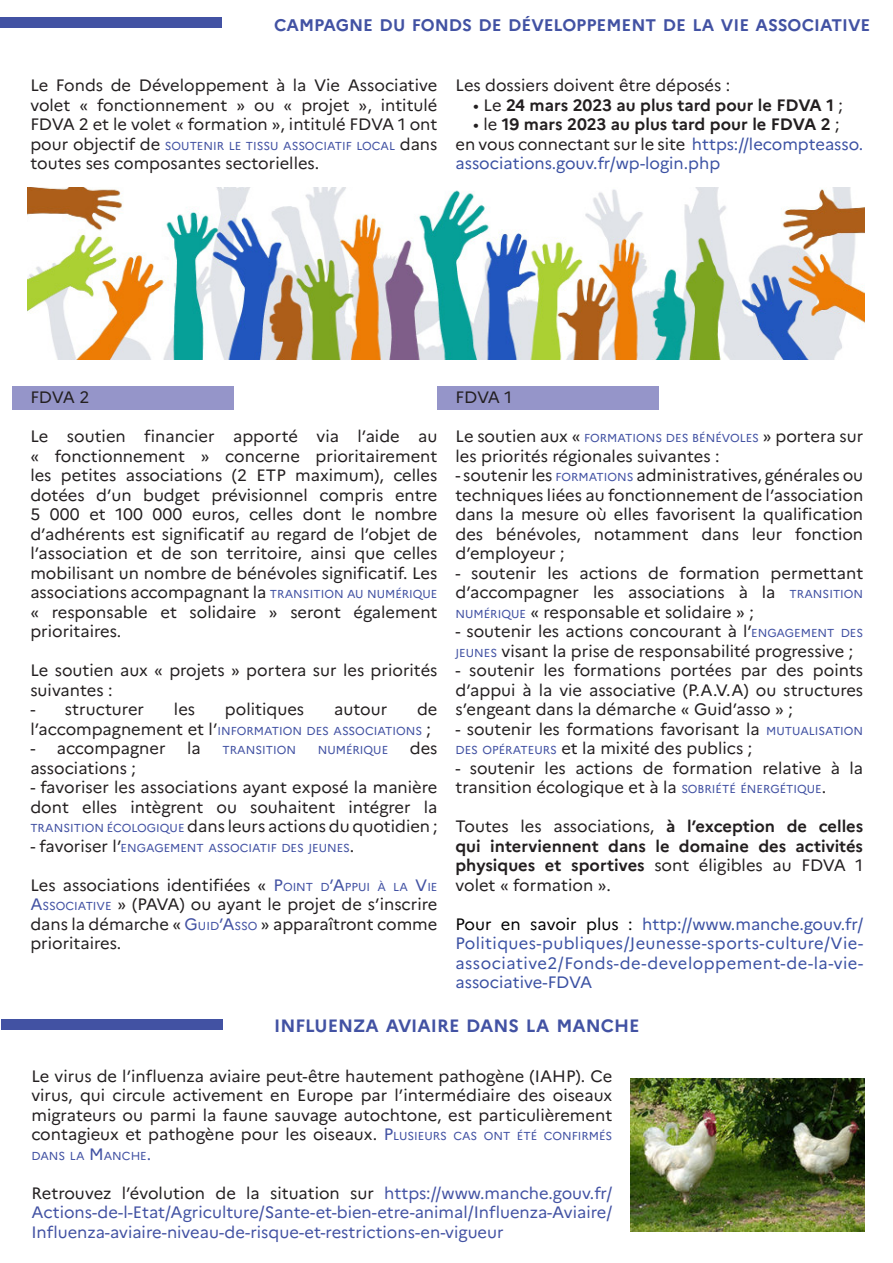
<style>
.page{position:relative;width:893px;height:1263px;background:#fff}
.page>*{position:absolute;margin:0;border:0;box-sizing:border-box;transform-origin:0 0}
.t1{font:700 17.85px "Marianne";color:#4252a3}
.t2{font:700 16.8px "Marianne";color:#4252a3}
.t3{font:16.5px/19.5px "Marianne";color:#231f20;text-align:justify}
.t4{font:16.5px/19.5px "Marianne";color:#3b51a3}
.t5{font:700 16.5px/19.5px "Marianne";color:#231f20;text-align:justify}
.t6{font:16.5px/19.5px "Marianne";color:#4252a3;text-align:justify}
.t7{font:11.55px "Marianne";color:#4252a3}
.s1{font-size:16.5px;color:#231f20}
.s2{font-weight:400}
.s3{color:#231f20}
.s4{font-size:11.55px;color:#4252a3}
.s5{color:#4252a3}
.s6{color:#000}
.s7{font-size:16.5px}
</style>
<div class="page">
<div style="left:437px;top:386px;width:222px;height:23px;background:#9595c9"></div>
<div style="left:13px;top:386px;width:221px;height:23px;background:#9595c9"></div>
<div style="left:0;top:17px;width:221px;height:11px;background:#4252a3"></div>
<img style="left:28px;top:187px;width:836px;height:172px">
<div style="left:1px;top:1019px;width:221px;height:11px;background:#4252a3"></div>
<img style="left:630px;top:1078px;width:234px;height:154px">
<p class="t2" style="left:274px;top:15px;width:598px">CAMPAGNE DU FONDS DE DÉVELOPPEMENT DE LA VIE ASSOCIATIVE</p>
<p class="t3" style="left:30px;top:75px;width:409px">Le Fonds de Développement à la Vie Associative volet « fonctionnement » ou « projet », intitulé FDVA 2 et le volet « formation », intitulé FDVA 1 ont</p>
<p class="t7" style="left:30px;top:138px;width:409px"><span class="s1">pour objectif de</span> SOUTENIR LE TISSU ASSOCIATIF LOCAL <span class="s1">dans</span></p>
<p class="t3" style="left:30px;top:153px;width:290px">toutes ses composantes sectorielles.</p>
<p class="t3" style="left:455px;top:75px;width:276px">Les dossiers doivent être déposés :</p>
<p class="t5" style="left:473px;top:95px;width:371px"><span class="s2">• Le</span> 24 mars 2023 au plus tard pour le FDVA 1 <span class="s2">;</span></p>
<p class="t5" style="left:473px;top:114px;width:368px"><span class="s2">• le</span> 19 mars 2023 au plus tard pour le FDVA 2 <span class="s2">;</span></p>
<p class="t4" style="left:455px;top:134px;width:409px"><span class="s3">en vous connectant sur le site</span> https://lecompteasso. associations.gouv.fr/wp-login.php</p>
<p class="t3" style="left:30px;top:387px;width:60px">FDVA 2</p>
<p class="t3" style="left:30px;top:426px;width:409px">Le soutien financier apporté via l’aide au « fonctionnement » concerne prioritairement les petites associations (2 ETP maximum), celles dotées d’un budget prévisionnel compris entre 5 000 et 100 000 euros, celles dont le nombre d’adhérents est significatif au regard de l’objet de l’association et de son territoire, ainsi que celles mobilisant un nombre de bénévoles significatif. Les associations accompagnant la <span class="s4">TRANSITION AU NUMÉRIQUE </span>« responsable et solidaire » seront également prioritaires.</p>
<p class="t3" style="left:30px;top:660px;width:409px">Le soutien aux « projets » portera sur les priorités suivantes :</p>
<p class="t3" style="left:30px;top:699px;width:115px">- structurer</p>
<p class="t3" style="left:174px;top:699px;width:23px">les</p>
<p class="t3" style="left:225px;top:699px;width:81px">politiques</p>
<p class="t3" style="left:334px;top:699px;width:55px">autour</p>
<p class="t3" style="left:417px;top:699px;width:22px">de</p>
<p class="t7" style="left:30px;top:723px;width:402px"><span class="s1">l’accompagnement et l’</span>INFORMATION DES ASSOCIATIONS <span class="s1">;</span></p>
<p class="t3" style="left:30px;top:738px;width:137px">- accompagner</p>
<p class="t3" style="left:187px;top:738px;width:15px">la</p>
<p class="t7" style="left:222px;top:743px;width:75px">TRANSITION</p>
<p class="t7" style="left:318px;top:743px;width:72px">NUMÉRIQUE</p>
<p class="t3" style="left:410px;top:738px;width:29px">des</p>
<p class="t3" style="left:30px;top:758px;width:107px">associations ;</p>
<p class="t3" style="left:30px;top:777px;width:409px">- favoriser les associations ayant exposé la manière dont elles intègrent ou souhaitent intégrer la <span class="s4">TRANSITION ÉCOLOGIQUE</span> dans leurs actions du quotidien ;</p>
<p class="t7" style="left:30px;top:840px;width:326px"><span class="s1">- favoriser l’</span>ENGAGEMENT ASSOCIATIF DES JEUNES<span class="s1">.</span></p>
<p class="t3" style="left:30px;top:875px;width:409px">Les associations identifiées « <span class="s5">P</span><span class="s4">OINT D</span><span class="s5">’A</span><span class="s4">PPUI À LA</span> <span class="s5">V</span><span class="s4">IE </span><span class="s5">A</span><span class="s4">SSOCIATIVE</span> » (PAVA) ou ayant le projet de s’inscrire dans la démarche « <span class="s5">G</span> <span class="s4">UID</span><span class="s5">’A</span><span class="s4">SSO</span> » apparaîtront comme prioritaires.</p>
<p class="t3" style="left:455px;top:387px;width:58px">FDVA 1</p>
<p class="t3" style="left:455px;top:426px;width:409px">Le soutien aux « <span class="s4">FORMATIONS DES BÉNÉVOLES</span> » portera sur les priorités régionales suivantes :</p>
<p class="t3" style="left:455px;top:465px;width:409px">- soutenir les <span class="s4">FORMATIONS</span> administratives, générales ou techniques liées au fonctionnement de l’association dans la mesure où elles favorisent la qualification des bénévoles, notamment dans leur fonction d’employeur ;</p>
<p class="t3" style="left:455px;top:563px;width:409px">- soutenir les actions de formation permettant d’accompagner les associations à la <span class="s4">TRANSITION NUMÉRIQUE</span> « responsable et solidaire » ;</p>
<p class="t3" style="left:455px;top:621px;width:409px">- soutenir les actions concourant à l’<span class="s4">ENGAGEMENT DES<br>JEUNES</span> visant la prise de responsabilité progressive ;</p>
<p class="t3" style="left:455px;top:660px;width:409px">- soutenir les formations portées par des points d’appui à la vie associative (P.A.V.A) ou structures s’engeant dans la démarche « Guid’asso » ;</p>
<p class="t3" style="left:455px;top:719px;width:409px">- soutenir les formations favorisant la <span class="s4">MUTUALISATION<br>DES OPÉRATEURS</span> et la mixité des publics ;</p>
<p class="t3" style="left:455px;top:758px;width:409px">- soutenir les actions de formation relative à la transition écologique et à la <span class="s4">SOBRIÉTÉ ÉNERGÉTIQUE</span>.</p>
<p class="t5" style="left:455px;top:816px;width:409px"><span class="s2">Toutes les associations,</span> à l’exception de celles qui interviennent dans le domaine des activités physiques et sportives <span class="s2">sont éligibles au FDVA 1 volet « formation ».</span></p>
<p class="t4" style="left:455px;top:914px;width:409px;text-align:justify"><span class="s6">Pour en savoir plus :</span> http://www.manche.gouv.fr/ Politiques-publiques/Jeunesse-sports-culture/Vie&shy;associative2/Fonds-de-developpement-de-la-vie&shy;associative-FDVA</p>
<p class="t1" style="left:274px;top:1014px;width:367px">INFLUENZA AVIAIRE DANS LA MANCHE</p>
<p class="t3" style="left:31px;top:1066px;width:582px">Le virus de l’influenza aviaire peut-être hautement pathogène (IAHP). Ce virus, qui circule activement en Europe par l’intermédiaire des oiseaux migrateurs ou parmi la faune sauvage autochtone, est particulièrement contagieux et pathogène pour les oiseaux. <span class="s5">P</span><span class="s4">LUSIEURS CAS ONT ÉTÉ CONFIRMÉS</span></p>
<p class="t7" style="left:31px;top:1149px;width:121px">DANS LA <span class="s7">M</span>ANCHE<span class="s7">.</span></p>
<p class="t6" style="left:31px;top:1183px;width:582px"><span class="s3">Retrouvez l’évolution de la situation sur</span> https://www.manche.gouv.fr/ Actions-de-l-Etat/Agriculture/Sante-et-bien-etre-animal/Influenza-Aviaire/ Influenza-aviaire-niveau-de-risque-et-restrictions-en-vigueur</p>
</div>
